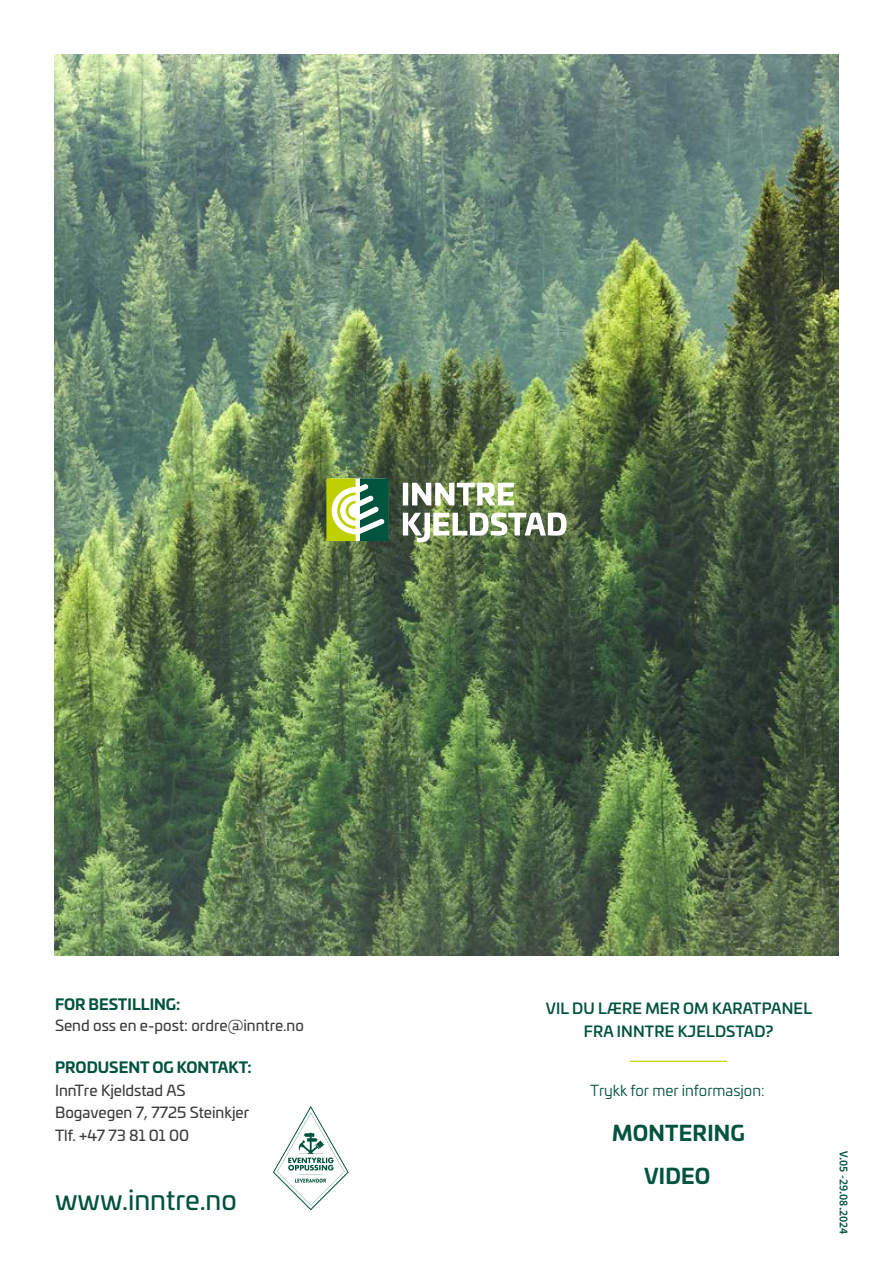
<style>
.page{position:relative;width:893px;height:1263px;background:#fff}
.page>*{position:absolute;margin:0;border:0;box-sizing:border-box;transform-origin:0 0}
.t1{font:27px "Univia Pro";color:#00533d}
.t2{font:700 21px/43.7px "Univia Pro";letter-spacing:.01em;color:#00533d;text-align:center}
.t3{font:15px/22.5px "Univia Pro";color:#3c3c3b}
.t4{font:500 15px/22.5px "Univia Pro";letter-spacing:.01em;color:#00533d;text-align:center}
.t5{font:700 15px "Univia Pro";color:#00533d}
.t6{font:15px "Univia Pro";color:#00533d}
.t7{font:600 12px "Source Sans Pro";color:#00533d}
</style>
<div class="page">
<img style="left:54px;top:54px;width:785px;height:902px">
<svg style="left:326px;top:478px;width:63px;height:63px"></svg>
<div style="left:403px;top:483px;width:5px;height:22px;background:#fff"></div>
<svg style="left:412px;top:482px;width:102px;height:23px"></svg>
<svg style="left:403px;top:512px;width:163px;height:30px"></svg>
<hr style="left:630px;top:1061px;width:97px;height:1px;background:#bed000">
<svg style="left:273px;top:1106px;width:76px;height:104px"></svg>
<p class="t5" style="left:55px;top:992px;width:127px">FOR BESTILLING:</p>
<p class="t3" style="left:55px;top:1013px;width:250px">Send oss en e-post: ordre@inntre.no</p>
<p class="t5" style="left:55px;top:1055px;width:198px">PRODUSENT OG KONTAKT:</p>
<p class="t3" style="left:55px;top:1078px;width:196px">InnTre Kjeldstad AS<br>Bogavegen 7, 7725 Steinkjer<br>Tlf. +47 73 81 01 00</p>
<h1 class="t1" style="left:55px;top:1180px;width:183px">www.inntre.no</h1>
<p class="t4" style="left:546px;top:996px;width:268px">VIL DU LÆRE MER OM KARATPANEL<br>FRA INNTRE KJELDSTAD?</p>
<p class="t6" style="left:590px;top:1079px;width:176px">Trykk for mer informasjon:</p>
<h2 class="t2" style="left:612px;top:1109px;width:134px">MONTERING<br>VIDEO</h2>
<p class="t7" style="left:852px;top:1151px;width:85px;rotate:90deg">V.05 -29.08.2024</p>
</div>
